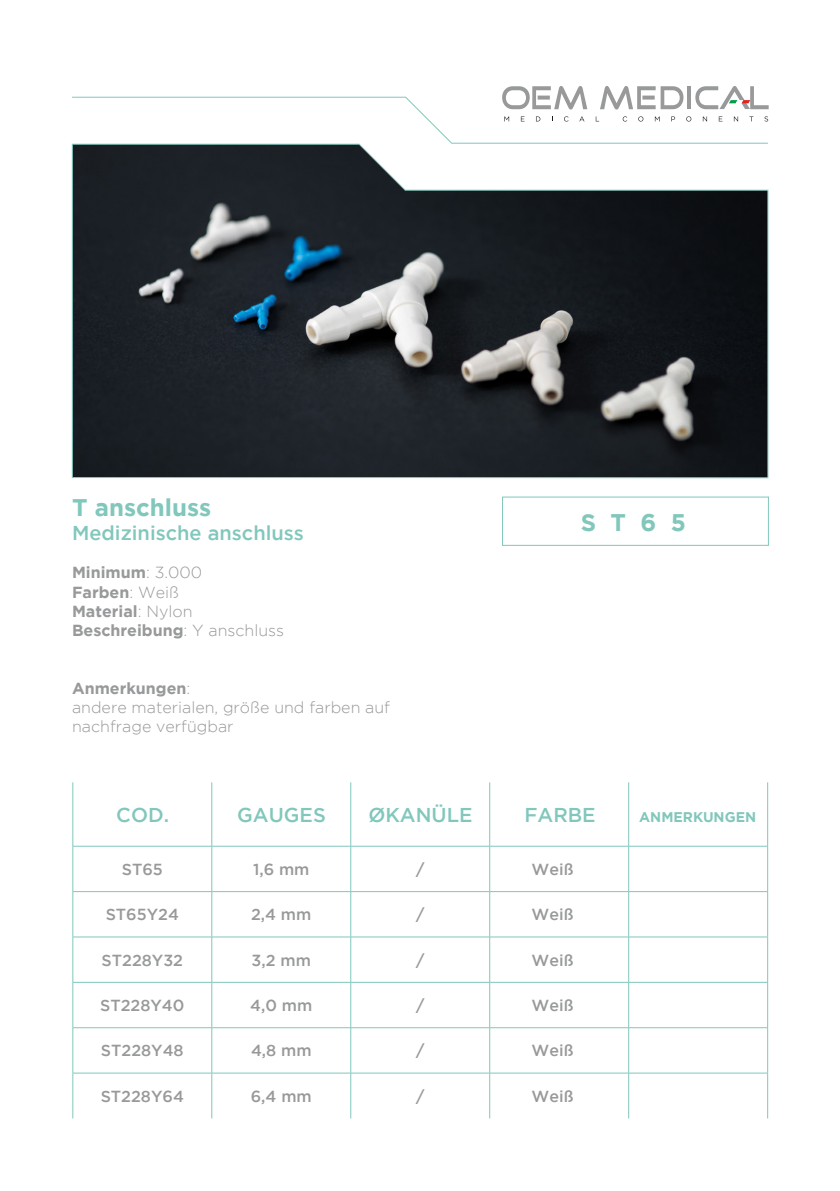
<style>
.page{position:relative;width:840px;height:1191px;background:#fff}
.page>*{position:absolute;margin:0;border:0;box-sizing:border-box;transform-origin:0 0}
.t1{font:700 24px "Gotham";color:#81c7bc}
.t2{font:500 20px "Gotham";color:#81c7bc}
.t3{font:500 16px "Gotham";color:#97999a}
.t4{font:300 16px/19.2px "Gotham";color:#97999a}
.t5{font:700 16px/19.2px "Gotham";color:#97999a}
.t6{font:700 14px "Gotham";color:#81c7bc}
.s1{font-weight:300}
.s2{font-weight:700}
</style>
<div class="page">
<div style="left:502px;top:497px;width:266px;height:48px;border:1px solid #81c7bc"></div>
<svg style="left:72px;top:86px;width:696px;height:58px"></svg>
<hr style="left:72px;top:846px;width:1px;height:45px;background:#81c7bc">
<hr style="left:211px;top:846px;width:1px;height:45px;background:#81c7bc">
<hr style="left:350px;top:846px;width:1px;height:45px;background:#81c7bc">
<hr style="left:489px;top:846px;width:1px;height:45px;background:#81c7bc">
<hr style="left:628px;top:846px;width:1px;height:45px;background:#81c7bc">
<hr style="left:766px;top:846px;width:1px;height:45px;background:#81c7bc">
<hr style="left:72px;top:891px;width:140px;height:1px;background:#81c7bc">
<hr style="left:72px;top:892px;width:1px;height:44px;background:#81c7bc">
<hr style="left:212px;top:891px;width:138px;height:1px;background:#81c7bc">
<hr style="left:211px;top:892px;width:1px;height:44px;background:#81c7bc">
<hr style="left:350px;top:891px;width:139px;height:1px;background:#81c7bc">
<hr style="left:350px;top:892px;width:1px;height:44px;background:#81c7bc">
<hr style="left:489px;top:891px;width:139px;height:1px;background:#81c7bc">
<hr style="left:489px;top:892px;width:1px;height:44px;background:#81c7bc">
<hr style="left:628px;top:891px;width:139px;height:1px;background:#81c7bc">
<hr style="left:628px;top:892px;width:1px;height:44px;background:#81c7bc">
<hr style="left:766px;top:892px;width:1px;height:44px;background:#81c7bc">
<hr style="left:72px;top:936px;width:140px;height:1px;background:#81c7bc">
<hr style="left:72px;top:937px;width:1px;height:45px;background:#81c7bc">
<hr style="left:212px;top:936px;width:138px;height:1px;background:#81c7bc">
<hr style="left:211px;top:937px;width:1px;height:45px;background:#81c7bc">
<hr style="left:350px;top:936px;width:139px;height:1px;background:#81c7bc">
<hr style="left:350px;top:937px;width:1px;height:45px;background:#81c7bc">
<hr style="left:489px;top:936px;width:139px;height:1px;background:#81c7bc">
<hr style="left:489px;top:937px;width:1px;height:45px;background:#81c7bc">
<hr style="left:628px;top:936px;width:139px;height:1px;background:#81c7bc">
<hr style="left:628px;top:937px;width:1px;height:45px;background:#81c7bc">
<hr style="left:766px;top:937px;width:1px;height:45px;background:#81c7bc">
<hr style="left:72px;top:982px;width:140px;height:1px;background:#81c7bc">
<hr style="left:72px;top:982px;width:1px;height:45px;background:#81c7bc">
<hr style="left:212px;top:982px;width:138px;height:1px;background:#81c7bc">
<hr style="left:211px;top:982px;width:1px;height:45px;background:#81c7bc">
<hr style="left:350px;top:982px;width:139px;height:1px;background:#81c7bc">
<hr style="left:350px;top:982px;width:1px;height:45px;background:#81c7bc">
<hr style="left:489px;top:982px;width:139px;height:1px;background:#81c7bc">
<hr style="left:489px;top:982px;width:1px;height:45px;background:#81c7bc">
<hr style="left:628px;top:982px;width:139px;height:1px;background:#81c7bc">
<hr style="left:628px;top:982px;width:1px;height:45px;background:#81c7bc">
<hr style="left:766px;top:982px;width:1px;height:45px;background:#81c7bc">
<hr style="left:72px;top:1027px;width:140px;height:1px;background:#81c7bc">
<hr style="left:72px;top:1028px;width:1px;height:44px;background:#81c7bc">
<hr style="left:212px;top:1027px;width:138px;height:1px;background:#81c7bc">
<hr style="left:211px;top:1028px;width:1px;height:44px;background:#81c7bc">
<hr style="left:350px;top:1027px;width:139px;height:1px;background:#81c7bc">
<hr style="left:350px;top:1028px;width:1px;height:44px;background:#81c7bc">
<hr style="left:489px;top:1027px;width:139px;height:1px;background:#81c7bc">
<hr style="left:489px;top:1028px;width:1px;height:44px;background:#81c7bc">
<hr style="left:628px;top:1027px;width:139px;height:1px;background:#81c7bc">
<hr style="left:628px;top:1028px;width:1px;height:44px;background:#81c7bc">
<hr style="left:766px;top:1028px;width:1px;height:44px;background:#81c7bc">
<hr style="left:72px;top:1072px;width:140px;height:1px;background:#81c7bc">
<hr style="left:72px;top:1073px;width:1px;height:45px;background:#81c7bc">
<hr style="left:212px;top:1072px;width:138px;height:1px;background:#81c7bc">
<hr style="left:211px;top:1073px;width:1px;height:45px;background:#81c7bc">
<hr style="left:350px;top:1072px;width:139px;height:1px;background:#81c7bc">
<hr style="left:350px;top:1073px;width:1px;height:45px;background:#81c7bc">
<hr style="left:489px;top:1072px;width:139px;height:1px;background:#81c7bc">
<hr style="left:489px;top:1073px;width:1px;height:45px;background:#81c7bc">
<hr style="left:628px;top:1072px;width:139px;height:1px;background:#81c7bc">
<hr style="left:628px;top:1073px;width:1px;height:45px;background:#81c7bc">
<hr style="left:766px;top:1073px;width:1px;height:45px;background:#81c7bc">
<hr style="left:72px;top:782px;width:1px;height:64px;background:#81c7bc">
<hr style="left:211px;top:782px;width:1px;height:64px;background:#81c7bc">
<hr style="left:350px;top:782px;width:1px;height:64px;background:#81c7bc">
<hr style="left:489px;top:782px;width:1px;height:64px;background:#81c7bc">
<hr style="left:628px;top:782px;width:1px;height:64px;background:#81c7bc">
<hr style="left:766px;top:782px;width:1px;height:64px;background:#81c7bc">
<hr style="left:72px;top:846px;width:140px;height:1px;background:#81c7bc">
<hr style="left:212px;top:846px;width:138px;height:1px;background:#81c7bc">
<hr style="left:350px;top:846px;width:139px;height:1px;background:#81c7bc">
<hr style="left:489px;top:846px;width:139px;height:1px;background:#81c7bc">
<hr style="left:628px;top:846px;width:139px;height:1px;background:#81c7bc">
<svg style="left:72px;top:144px;width:696px;height:334px;background:#3d474b"></svg>
<h1 class="t1" style="left:72px;top:493px;width:140px">T anschluss</h1>
<p class="t2" style="left:72px;top:521px;width:233px">Medizinische anschluss</p>
<p class="t5" style="left:72px;top:563px;width:213px">Minimum<span class="s1">: 3.000<br></span>Farben<span class="s1">: Weiß<br></span>Material<span class="s1">: Nylon<br></span>Beschreibung<span class="s1">: Y anschluss</span></p>
<p class="t4" style="left:72px;top:678px;width:319px"><span class="s2">Anmerkungen</span>:<br>andere materialen, größe und farben auf nachfrage verfügbar</p>
<h1 class="t1" style="left:580px;top:508px;width:106px">ST65</h1>
<p class="t2" style="left:116px;top:803px;width:54px">COD.</p>
<p class="t2" style="left:237px;top:803px;width:90px">GAUGES</p>
<p class="t2" style="left:368px;top:803px;width:106px">ØKANÜLE</p>
<p class="t2" style="left:524px;top:803px;width:73px">FARBE</p>
<p class="t3" style="left:122px;top:860px;width:43px">ST65</p>
<p class="t3" style="left:253px;top:860px;width:58px">1,6 mm</p>
<p class="t3" style="left:416px;top:860px;width:10px">/</p>
<p class="t3" style="left:531px;top:860px;width:44px">Weiß</p>
<p class="t3" style="left:106px;top:905px;width:75px">ST65Y24</p>
<p class="t3" style="left:251px;top:905px;width:62px">2,4 mm</p>
<p class="t3" style="left:416px;top:905px;width:10px">/</p>
<p class="t3" style="left:531px;top:905px;width:44px">Weiß</p>
<p class="t3" style="left:101px;top:950px;width:83px">ST228Y32</p>
<p class="t3" style="left:251px;top:950px;width:61px">3,2 mm</p>
<p class="t3" style="left:416px;top:950px;width:10px">/</p>
<p class="t3" style="left:531px;top:950px;width:44px">Weiß</p>
<p class="t3" style="left:100px;top:996px;width:86px">ST228Y40</p>
<p class="t3" style="left:250px;top:996px;width:63px">4,0 mm</p>
<p class="t3" style="left:416px;top:996px;width:10px">/</p>
<p class="t3" style="left:531px;top:996px;width:44px">Weiß</p>
<p class="t3" style="left:101px;top:1041px;width:84px">ST228Y48</p>
<p class="t3" style="left:251px;top:1041px;width:62px">4,8 mm</p>
<p class="t3" style="left:416px;top:1041px;width:10px">/</p>
<p class="t3" style="left:531px;top:1041px;width:44px">Weiß</p>
<p class="t3" style="left:101px;top:1087px;width:85px">ST228Y64</p>
<p class="t3" style="left:251px;top:1087px;width:62px">6,4 mm</p>
<p class="t3" style="left:416px;top:1087px;width:10px">/</p>
<p class="t3" style="left:531px;top:1087px;width:44px">Weiß</p>
<p class="t6" style="left:638px;top:809px;width:118px">ANMERKUNGEN</p>
</div>
